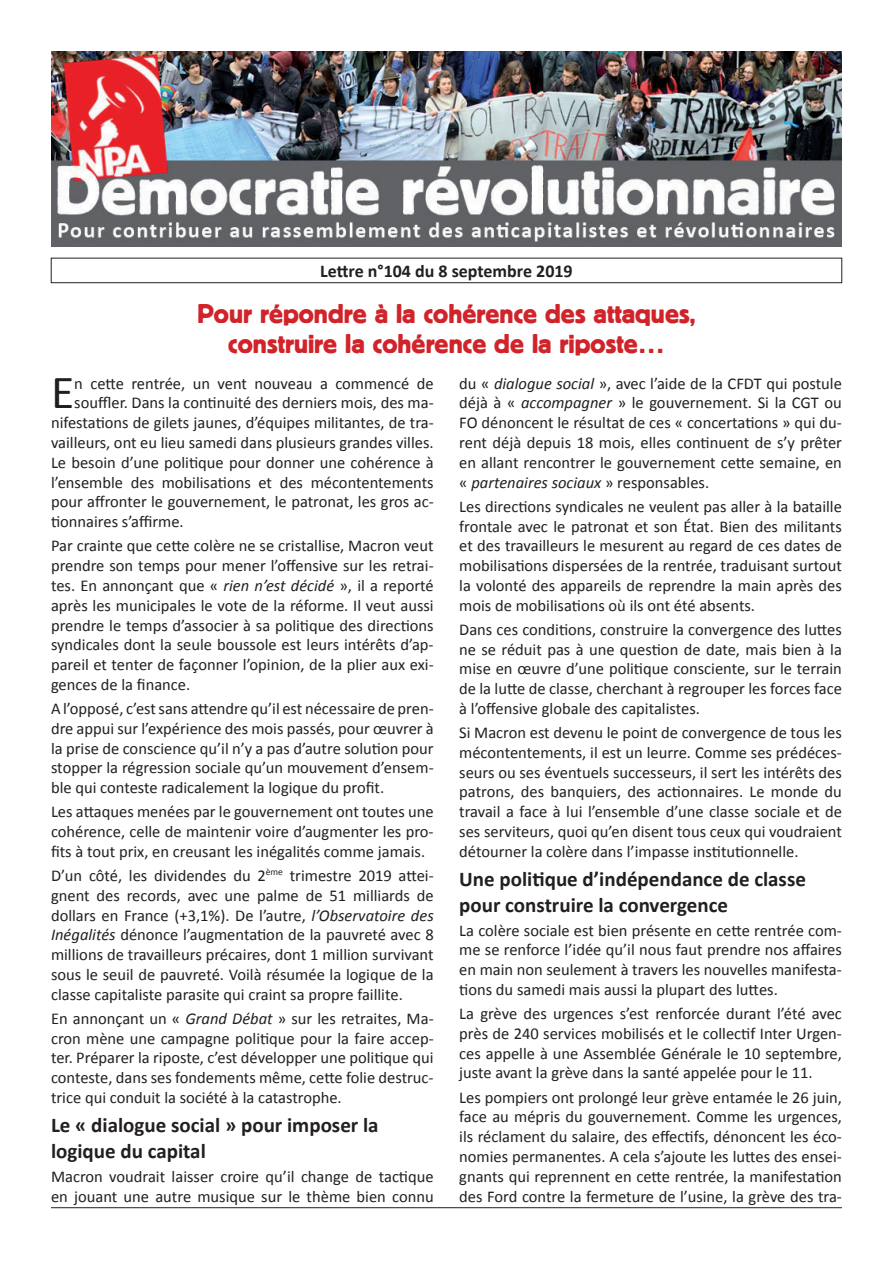
<style>
.page{position:relative;width:893px;height:1263px;background:#fff}
.page>*{position:absolute;margin:0;border:0;box-sizing:border-box;transform-origin:0 0}
.t1{font:47.7px "Calibri";color:#231f20}
.t2{font:27px/30px "Block BE";color:#d1232a;text-align:center}
.t3{font:700 21px/25.2px "Calibri";color:#231f20}
.t4{font:700 18px "Calibri";color:#231f20}
.t5{font:16.5px/19.8px "Calibri";color:#231f20;text-align:justify}
.s1{font-style:italic}
</style>
<div class="page">
<hr style="left:51px;top:1207px;width:791px;height:1px;background:#231f20">
<img style="left:51px;top:51px;width:791px;height:195px">
<div style="left:51px;top:258px;width:791px;height:25px;border:1px solid #231f20"></div>
<p class="t5" style="left:638px;top:61px;width:109px">www.npa-dr.org</p>
<p class="t4" style="left:320px;top:260px;width:254px">Lettre n°104 du 8 septembre 2019</p>
<h2 class="t2" style="left:198px;top:298px;width:499px">Pour répondre à la cohérence des attaques, construire la cohérence de la riposte…</h2>
<h1 class="t1" style="left:51px;top:362px;width:25px">E</h1>
<p class="t5" style="left:74px;top:373px;width:361px">n cette rentrée, un vent nouveau a commencé de</p>
<p class="t5" style="left:74px;top:393px;width:361px">souffler. Dans la continuité des derniers mois, des ma-</p>
<p class="t5" style="left:51px;top:413px;width:384px">nifestations de gilets jaunes, d’équipes militantes, de tra-</p>
<p class="t5" style="left:51px;top:433px;width:384px">vailleurs, ont eu lieu samedi dans plusieurs grandes villes.</p>
<p class="t5" style="left:51px;top:452px;width:384px">Le besoin d’une politique pour donner une cohérence à</p>
<p class="t5" style="left:51px;top:472px;width:384px">l’ensemble des mobilisations et des mécontentements</p>
<p class="t5" style="left:51px;top:492px;width:384px">pour affronter le gouvernement, le patronat, les gros ac-</p>
<p class="t5" style="left:51px;top:512px;width:134px">tionnaires s’affirme.</p>
<p class="t5" style="left:51px;top:536px;width:384px">Par crainte que cette colère ne se cristallise, Macron veut prendre son temps pour mener l’offensive sur les retrai&shy;tes. En annonçant que « <span class="s1">rien n’est décidé</span> », il a reporté après les municipales le vote de la réforme. Il veut aussi prendre le temps d’associer à sa politique des directions syndicales dont la seule boussole est leurs intérêts d’ap&shy;pareil et tenter de façonner l’opinion, de la plier aux exi&shy;gences de la finance.</p>
<p class="t5" style="left:51px;top:699px;width:384px">A l’opposé, c’est sans attendre qu’il est nécessaire de pren&shy;dre appui sur l’expérience des mois passés, pour œuvrer à la prise de conscience qu’il n’y a pas d’autre solution pour stopper la régression sociale qu’un mouvement d’ensem&shy;ble qui conteste radicalement la logique du profit.</p>
<p class="t5" style="left:51px;top:802px;width:384px">Les attaques menées par le gouvernement ont toutes une cohérence, celle de maintenir voire d’augmenter les pro&shy;fits à tout prix, en creusant les inégalités comme jamais.</p>
<p class="t5" style="left:51px;top:866px;width:384px">D’un côté, les dividendes du 2<sup>ème</sup> trimestre 2019 attei&shy;gnent des records, avec une palme de 51 milliards de dollars en France (+3,1%). De l’autre, <span class="s1">l’Observatoire des Inégalités</span> dénonce l’augmentation de la pauvreté avec 8 millions de travailleurs précaires, dont 1 million survivant sous le seuil de pauvreté. Voilà résumée la logique de la classe capitaliste parasite qui craint sa propre faillite.</p>
<p class="t5" style="left:51px;top:1008px;width:384px">En annonçant un « <span class="s1">Grand Débat</span> » sur les retraites, Ma&shy;cron mène une campagne politique pour la faire accep&shy;ter. Préparer la riposte, c’est développer une politique qui conteste, dans ses fondements même, cette folie destruc&shy;trice qui conduit la société à la catastrophe.</p>
<p class="t3" style="left:51px;top:1113px;width:329px">Le « dialogue social » pour imposer la logique du capital</p>
<p class="t5" style="left:51px;top:1166px;width:384px">Macron voudrait laisser croire qu’il change de tactique en jouant une autre musique sur le thème bien connu</p>
<p class="t5" style="left:459px;top:373px;width:384px">du « <span class="s1">dialogue social</span> », avec l’aide de la CFDT qui postule déjà à « <span class="s1">accompagner</span> » le gouvernement. Si la CGT ou FO dénoncent le résultat de ces « concertations » qui du&shy;rent déjà depuis 18 mois, elles continuent de s’y prêter en allant rencontrer le gouvernement cette semaine, en « <span class="s1">partenaires sociaux</span> » responsables.</p>
<p class="t5" style="left:459px;top:496px;width:384px">Les directions syndicales ne veulent pas aller à la bataille frontale avec le patronat et son État. Bien des militants et des travailleurs le mesurent au regard de ces dates de mobilisations dispersées de la rentrée, traduisant surtout la volonté des appareils de reprendre la main après des mois de mobilisations où ils ont été absents.</p>
<p class="t5" style="left:459px;top:619px;width:384px">Dans ces conditions, construire la convergence des luttes ne se réduit pas à une question de date, mais bien à la mise en œuvre d’une politique consciente, sur le terrain de la lutte de classe, cherchant à regrouper les forces face à l’offensive globale des capitalistes.</p>
<p class="t5" style="left:459px;top:723px;width:384px">Si Macron est devenu le point de convergence de tous les mécontentements, il est un leurre. Comme ses prédéces&shy;seurs ou ses éventuels successeurs, il sert les intérêts des patrons, des banquiers, des actionnaires. Le monde du travail a face à lui l’ensemble d’une classe sociale et de ses serviteurs, quoi qu’en disent tous ceux qui voudraient détourner la colère dans l’impasse institutionnelle.</p>
<p class="t3" style="left:459px;top:867px;width:348px">Une politique d’indépendance de classe pour construire la convergence</p>
<p class="t5" style="left:459px;top:920px;width:384px">La colère sociale est bien présente en cette rentrée com&shy;me se renforce l’idée qu’il nous faut prendre nos affaires en main non seulement à travers les nouvelles manifesta&shy;tions du samedi mais aussi la plupart des luttes.</p>
<p class="t5" style="left:459px;top:1004px;width:384px">La grève des urgences s’est renforcée durant l’été avec près de 240 services mobilisés et le collectif Inter Urgen&shy;ces appelle à une Assemblée Générale le 10 septembre, juste avant la grève dans la santé appelée pour le 11.</p>
<p class="t5" style="left:459px;top:1087px;width:384px">Les pompiers ont prolongé leur grève entamée le 26 juin, face au mépris du gouvernement. Comme les urgences, ils réclament du salaire, des effectifs, dénoncent les éco&shy;nomies permanentes. A cela s’ajoute les luttes des ensei&shy;gnants qui reprennent en cette rentrée, la manifestation des Ford contre la fermeture de l’usine, la grève des tra-</p>
</div>
